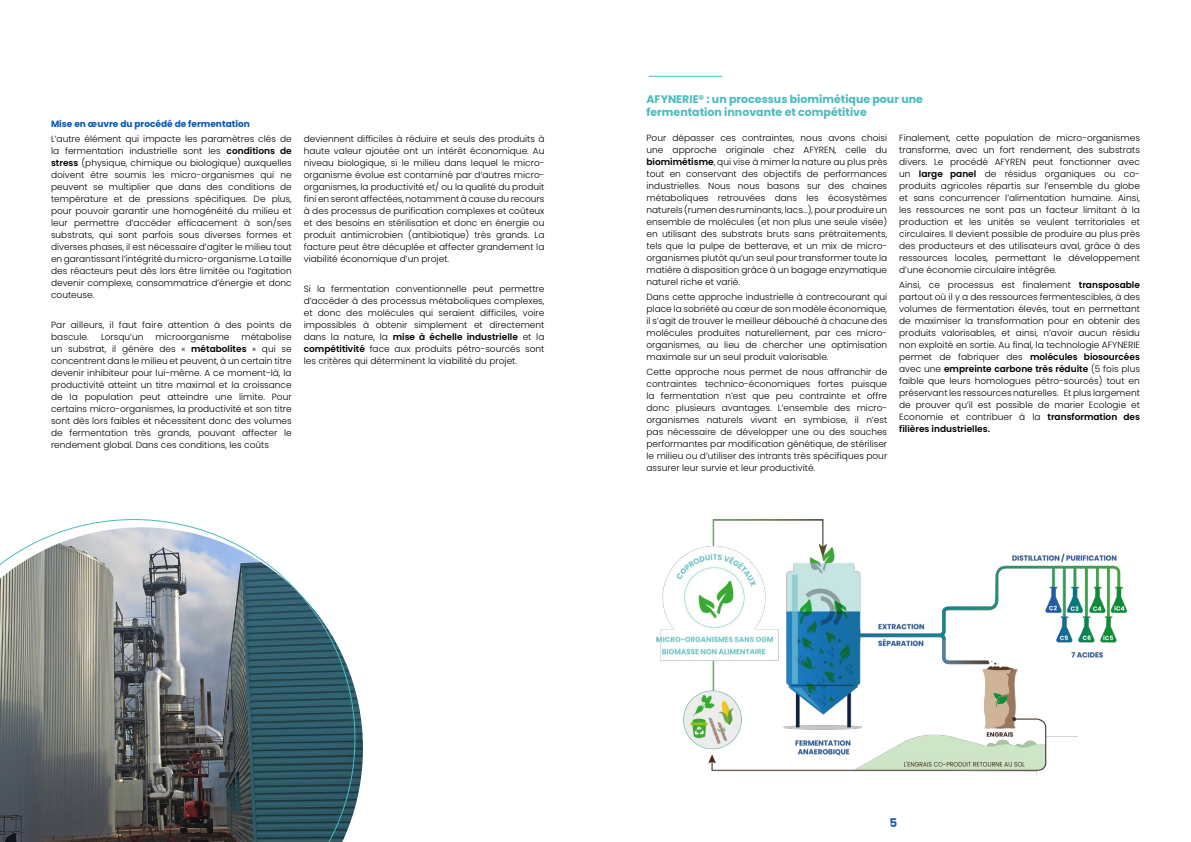
<style>
.page{position:relative;width:1191px;height:842px;background:#fff}
.page>*{position:absolute;margin:0;border:0;box-sizing:border-box;transform-origin:0 0}
.t1{font:700 12px "Poppins";color:#225ba7}
.t2{font:700 11px/13px "Poppins";color:#4abbbf}
.t3{font:300 9px/12px "Poppins";color:#000;text-align:justify}
.t4{font:700 9px "Poppins";color:#0459b9}
.s1{font-weight:600}
</style>
<div class="page">
<hr style="left:648px;top:76px;width:74px;height:1px;background:#4abbbf">
<img style="left:656px;top:520px;width:471px;height:254px">
<div style="left:1078px;top:724px;width:100px;height:53px;background:#fff"></div>
<img style="left:355px;top:690px;width:8px;height:117px">
<svg style="left:0;top:519px;width:355px;height:323px;background:#788387"></svg>
<p class="t4" style="left:51px;top:120px;width:200px">Mise en œuvre du procédé de fermentation</p>
<p class="t3" style="left:51px;top:133px;width:242px">L’autre élément qui impacte les paramètres clés de la fermentation industrielle sont les <span class="s1">conditions de stress</span> (physique, chimique ou biologique) auxquelles doivent être soumis les micro-organismes qui ne peuvent se multiplier que dans des conditions de température et de pressions spécifiques. De plus, pour pouvoir garantir une homogénéité du milieu et leur permettre d’accéder efficacement à son/ses substrats, qui sont parfois sous diverses formes et diverses phases, il est nécessaire d’agiter le milieu tout en garantissant l’intégrité du micro-organisme. La taille des réacteurs peut dès lors être limitée ou l’agitation devenir complexe, consommatrice d’énergie et donc couteuse.</p>
<p class="t3" style="left:51px;top:319px;width:242px">Par ailleurs, il faut faire attention à des points de bascule.</p>
<p class="t3" style="left:51px;top:331px;width:242px;text-indent:190px">métabolise un substrat, il génère des « <span class="s1">métabolites</span> » qui se concentrent dans le milieu et peuvent, à un certain titre devenir inhibiteur pour lui-même. A ce moment-là, la productivité atteint un titre maximal et la croissance de la population peut atteindre une limite. Pour certains micro-organismes, la productivité et son titre sont dès lors faibles et nécessitent donc des volumes de fermentation très grands, pouvant affecter le rendement global. Dans ces conditions, les coûts</p>
<p class="t3" style="left:101px;top:331px;width:44px">Lorsqu’un</p>
<p class="t3" style="left:155px;top:331px;width:76px">microorganisme</p>
<p class="t3" style="left:304px;top:133px;width:242px">deviennent difficiles à réduire et seuls des produits à haute valeur ajoutée ont un intérêt économique. Au niveau biologique, si le milieu dans lequel le micro&shy;organisme évolue est contaminé par d’autres micro&shy;organismes, la productivité et/ ou la qualité du produit fini en seront affectées, notamment à cause du recours à des processus de purification complexes et coûteux et des besoins en stérilisation et donc en énergie ou produit antimicrobien (antibiotique) très grands. La facture peut être décuplée et affecter grandement la viabilité économique d’un projet.</p>
<p class="t3" style="left:304px;top:282px;width:242px">Si la fermentation conventionnelle peut permettre d’accéder à des processus métaboliques complexes, et donc des molécules qui seraient difficiles, voire impossibles à obtenir simplement et directement dans la nature, la <span class="s1">mise à échelle industrielle</span> et la <span class="s1">compétitivité</span> face aux produits pétro-sourcés sont les critères qui déterminent la viabilité du projet.</p>
<p class="t2" style="left:646px;top:94px;width:278px">AFYNERIE® : un processus biomimétique pour une fermentation innovante et compétitive</p>
<p class="t3" style="left:646px;top:132px;width:242px">Pour dépasser ces contraintes, nous avons choisi une approche originale chez AFYREN, celle du <span class="s1">biomimétisme</span>, qui vise à mimer la nature au plus près tout en conservant des objectifs de performances industrielles. Nous nous basons sur des chaines métaboliques retrouvées dans les écosystèmes naturels (rumen des ruminants, lacs...), pour produire un ensemble de molécules (et non plus une seule visée) en utilisant des substrats bruts sans prétraitements, tels que la pulpe de betterave, et un mix de micro&shy;organismes plutôt qu’un seul pour transformer toute la matière à disposition grâce à un bagage enzymatique naturel riche et varié.</p>
<p class="t3" style="left:646px;top:291px;width:242px">Dans cette approche industrielle à contrecourant qui place la sobriété au cœur de son modèle économique, il s’agit de trouver le meilleur débouché à chacune des molécules produites naturellement, par ces micro&shy;organismes, au lieu de chercher une optimisation maximale sur un seul produit valorisable.</p>
<p class="t3" style="left:646px;top:366px;width:242px">Cette approche nous permet de nous affranchir de contraintes technico-économiques fortes puisque la fermentation n’est que peu contrainte et offre donc plusieurs avantages. L’ensemble des micro&shy;organismes naturels vivant en symbiose, il n’est pas nécessaire de développer une ou des souches performantes par modification génétique, de stériliser le milieu ou d’utiliser des intrants très spécifiques pour assurer leur survie et leur productivité.</p>
<p class="t3" style="left:899px;top:132px;width:242px">Finalement, cette population de micro-organismes transforme, avec un fort rendement, des substrats divers. Le procédé AFYREN peut fonctionner avec un <span class="s1">large panel</span> de résidus organiques ou co&shy;produits agricoles répartis sur l’ensemble du globe et sans concurrencer l’alimentation humaine. Ainsi, les ressources ne sont pas un facteur limitant à la production et les unités se veulent territoriales et circulaires. Il devient possible de produire au plus près des producteurs et des utilisateurs aval, grâce à des ressources locales, permettant le développement d’une économie circulaire intégrée.</p>
<p class="t3" style="left:899px;top:279px;width:242px">Ainsi, ce processus est finalement <span class="s1">transposable </span>partout où il y a des ressources fermentescibles, à des volumes de fermentation élevés, tout en permettant de maximiser la transformation pour en obtenir des produits valorisables, et ainsi, n’avoir aucun résidu non exploité en sortie. Au final, la technologie AFYNERIE permet de fabriquer des <span class="s1">molécules biosourcées </span>avec une <span class="s1">empreinte carbone très réduite</span> (5 fois plus faible que leurs homologues pétro-sourcés) tout en préservant les ressources naturelles. Et plus largement de prouver qu’il est possible de marier Ecologie et Economie et contribuer à la <span class="s1">transformation des filières industrielles.</span></p>
<h1 class="t1" style="left:889px;top:817px;width:9px">5</h1>
</div>
